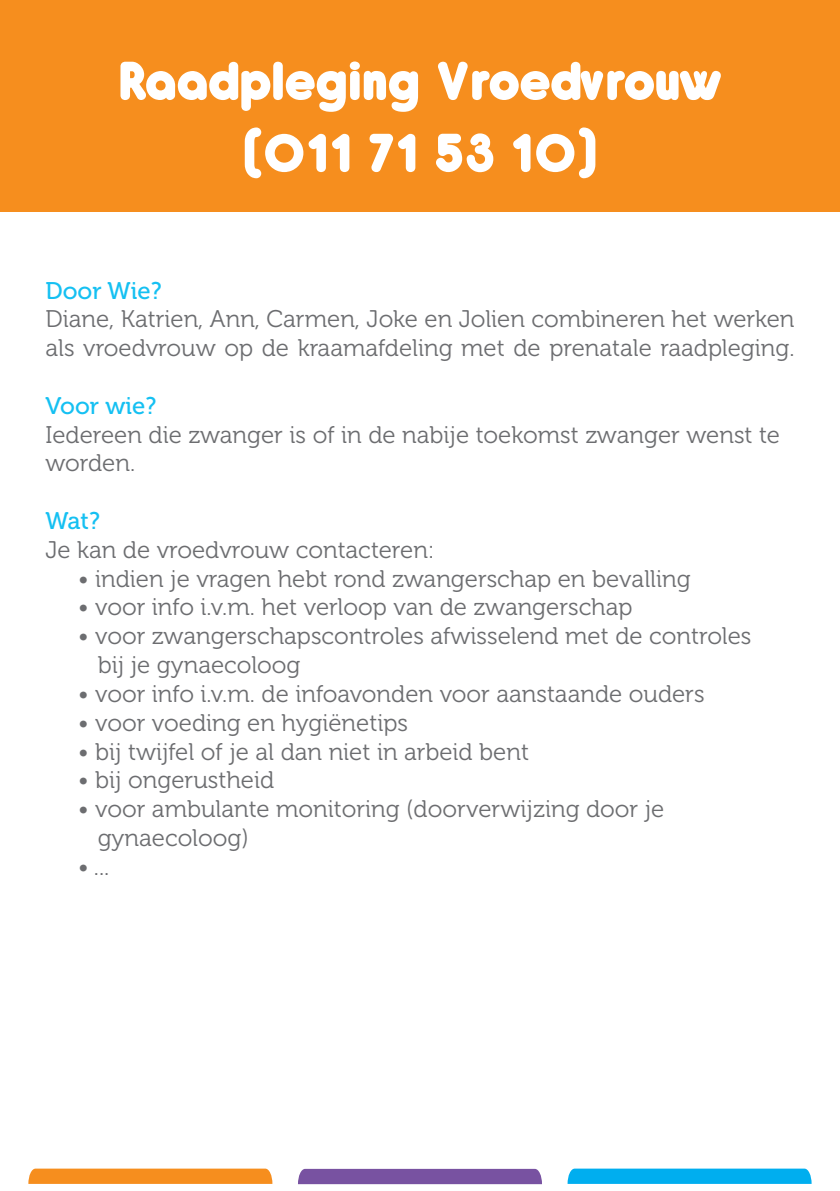
<style>
.page{position:relative;width:840px;height:1191px;background:#fff}
.page>*{position:absolute;margin:0;border:0;box-sizing:border-box;transform-origin:0 0}
.t1{font:800 60px "Antipasto";letter-spacing:-.04em;color:#fff}
.t2{font:24px/28.8px "Museo 300";color:#6c6d70}
.t3{font:24px "Museo 500";color:#15c0f2}
</style>
<div class="page">
<div style="left:0;top:0;width:839px;height:211px;background:#f68e1e"></div>
<svg style="left:567px;top:1168px;width:244px;height:15px;background:#0db2ef"></svg>
<svg style="left:28px;top:1168px;width:244px;height:15px;background:#f6942a"></svg>
<svg style="left:298px;top:1168px;width:243px;height:16px;background:#805da7"></svg>
<p class="t1" style="left:118px;top:42px;width:605px">Raadpleging Vroedvrouw</p>
<p class="t1" style="left:242px;top:114px;width:356px">(011 71 53 10)</p>
<p class="t3" style="left:45px;top:277px;width:118px">Door Wie?</p>
<p class="t2" style="left:45px;top:305px;width:750px">Diane, Katrien, Ann, Carmen, Joke en Jolien combineren het werken als vroedvrouw op de kraamafdeling met de prenatale raadpleging.</p>
<p class="t3" style="left:45px;top:392px;width:112px">Voor wie?</p>
<p class="t2" style="left:45px;top:420px;width:735px">Iedereen die zwanger is of in de nabije toekomst zwanger wenst te</p>
<p class="t2" style="left:45px;top:449px;width:91px">worden.</p>
<p class="t3" style="left:45px;top:507px;width:56px">Wat?</p>
<p class="t2" style="left:45px;top:535px;width:390px">Je kan de vroedvrouw contacteren:</p>
<p class="t2" style="left:78px;top:564px;width:613px">• indien je vragen hebt rond zwangerschap en bevalling</p>
<p class="t2" style="left:78px;top:593px;width:555px">• voor info i.v.m. het verloop van de zwangerschap</p>
<p class="t2" style="left:78px;top:622px;width:674px">• voor zwangerschapscontroles afwisselend met de controles</p>
<p class="t2" style="left:98px;top:651px;width:204px">bij je gynaecoloog</p>
<p class="t2" style="left:78px;top:679px;width:627px">• voor info i.v.m. de infoavonden voor aanstaande ouders</p>
<p class="t2" style="left:78px;top:708px;width:331px">• voor voeding en hygiënetips</p>
<p class="t2" style="left:78px;top:737px;width:452px">• bij twijfel of je al dan niet in arbeid bent</p>
<p class="t2" style="left:78px;top:766px;width:197px">• bij ongerustheid</p>
<p class="t2" style="left:78px;top:795px;width:587px">• voor ambulante monitoring (doorverwijzing door je</p>
<p class="t2" style="left:98px;top:823px;width:152px">gynaecoloog)</p>
<p class="t2" style="left:78px;top:852px;width:33px">• ...</p>
</div>
